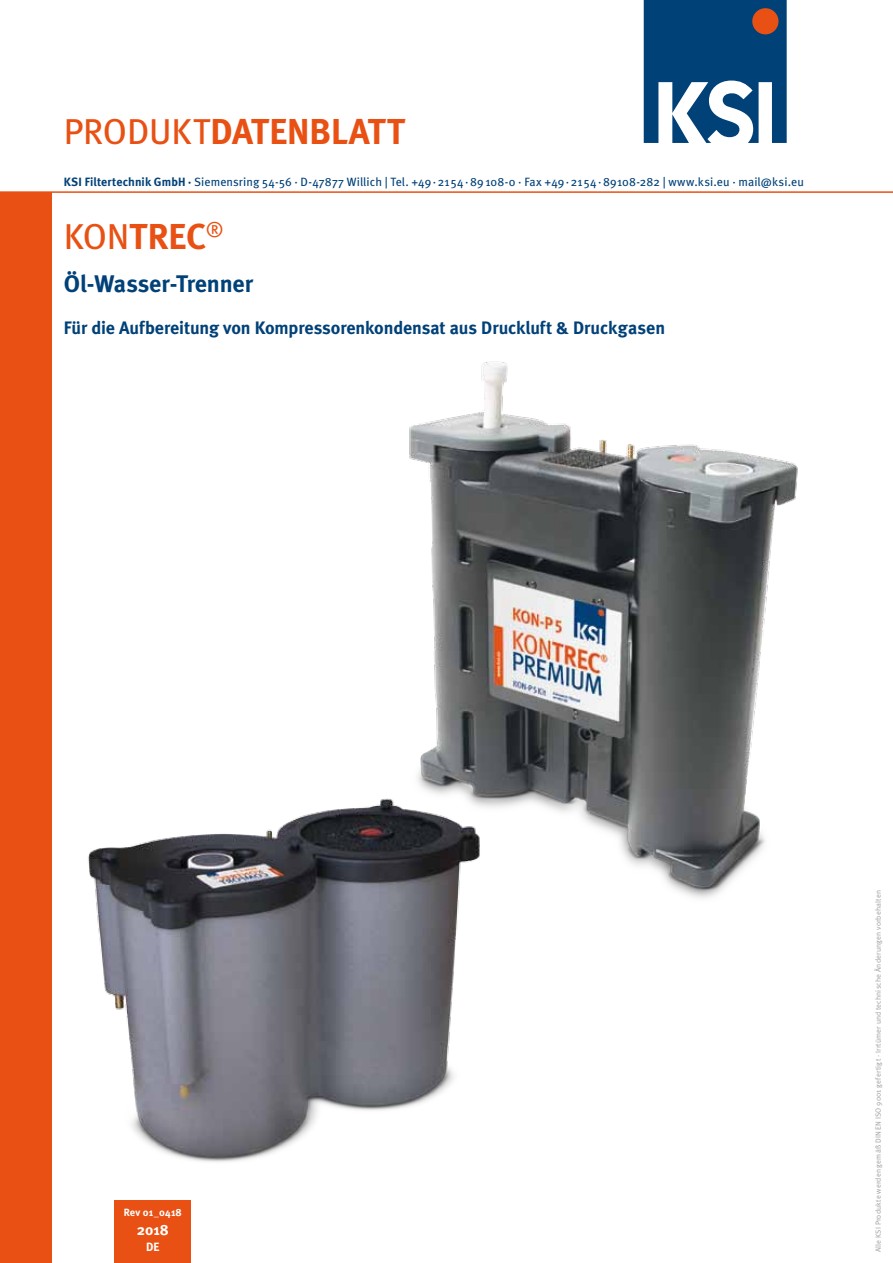
<style>
.page{position:relative;width:893px;height:1263px;background:#fff}
.page>*{position:absolute;margin:0;border:0;box-sizing:border-box;transform-origin:0 0}
.t1{font:700 36px "Meta";letter-spacing:-.005em;color:#e85113}
.t2{font:700 24px "Meta";letter-spacing:-.005em;color:#004178}
.t3{font:700 18px "Meta";letter-spacing:-.005em;color:#004178}
.t4{font:700 15px "Meta";color:#fff}
.t5{font:12px "Meta";letter-spacing:.01em;color:#004178}
.t6{font:700 12px "Meta";color:#fff}
.t7{font:700 10.5px "Meta";letter-spacing:.015em;color:#fff}
.t8{font:7.5px "Meta Normal";letter-spacing:.025em;color:#9c9e9f}
.s1{font-weight:400}
.s2{font-weight:700}
</style>
<div class="page">
<svg style="left:644px;top:0;width:143px;height:143px"></svg>
<div style="left:752px;top:8px;width:26px;height:26px;background:#e85113;border-radius:50%"></div>
<div style="left:0;top:193px;width:51px;height:1070px;background:#e85113"></div>
<hr style="left:0;top:191px;width:893px;height:2px;background:#e85113">
<img style="left:409px;top:361px;width:389px;height:537px">
<img style="left:88px;top:782px;width:420px;height:380px">
<div style="left:115px;top:1200px;width:76px;height:63px;background:#e85113"></div>
<h1 class="t1" style="left:64px;top:108px;width:343px"><span class="s1">produkt</span>datenblatt</h1>
<p class="t5" style="left:64px;top:174px;width:741px"><span class="s2">KSI Filtertechnik GmbH ·</span> Siemensring 54-56 · D-47877 Willich | Tel. +49·21 54·89108-0 · Fax +49·21 54·89108-282 | www.ksi.eu · mail@ksi.eu</p>
<h1 class="t1" style="left:64px;top:214px;width:161px"><span class="s1">kon</span>TREC<sup>®</sup></h1>
<h2 class="t2" style="left:64px;top:268px;width:191px">Öl-Wasser-Trenner</h2>
<h3 class="t3" style="left:64px;top:317px;width:603px">Für die Aufbereitung von Kompressorenkondensat aus Druckluft &amp; Druckgasen</h3>
<p class="t7" style="left:124px;top:1205px;width:60px">Rev 01_0418</p>
<p class="t4" style="left:137px;top:1220px;width:34px">2018</p>
<p class="t6" style="left:146px;top:1239px;width:8px">DE</p>
<p class="t8" style="left:874px;top:1252px;width:364px;rotate:-90deg">Alle KSI Produkte werden gemäß DIN EN ISO 9001 gefertigt · Irrtümer und technische Änderungen vorbehalten</p>
</div>
